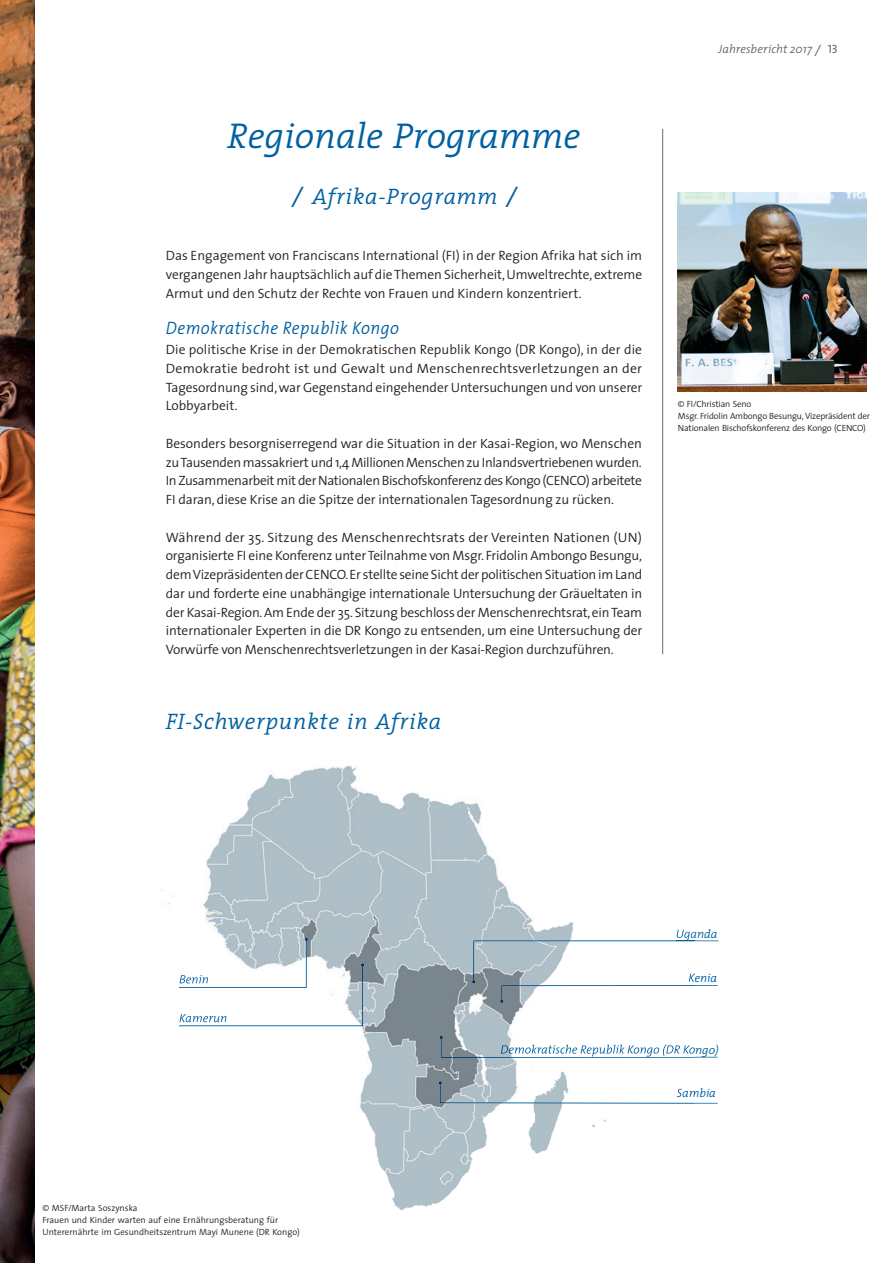
<style>
.page{position:relative;width:893px;height:1263px;background:#fff}
.page>*{position:absolute;margin:0;border:0;box-sizing:border-box;transform-origin:0 0}
.t1{font:italic 300 36px "The Serif";color:#0160a1}
.t2{font:italic 300 22.5px "The Serif";letter-spacing:.03em;color:#0160a1}
.t3{font:italic 300 18px "The Mix";letter-spacing:.03em;color:#0160a1;scale:.92 1}
.t4{font:300 13.5px/18.8px "The Sans";letter-spacing:-.005em;color:#231f20;text-align:justify}
.t5{font:italic 300 12px "The Mix";color:#5f696f}
.t6{font:italic 300 12px "The Mix";color:#0160a1}
.t7{font:300 9px/12px "The Sans";letter-spacing:-.015em;color:#231f20}
.s1{font-size:30px}
.s2{font-size:16.5px}
.s3{font-family:"The Sans Caps";font-weight:400;font-style:normal}
</style>
<div class="page">
<img style="left:0;top:0;width:34px;height:1263px">
<img style="left:161px;top:766px;width:533px;height:444px">
<svg style="left:440px;top:1036px;width:278px;height:22px"></svg>
<svg style="left:439px;top:1081px;width:279px;height:22px"></svg>
<img style="left:501px;top:1044px;width:193px;height:12px">
<img style="left:677px;top:1088px;width:17px;height:9px">
<img style="left:677px;top:929px;width:17px;height:11px">
<svg style="left:472px;top:940px;width:247px;height:63px"></svg>
<svg style="left:179px;top:938px;width:185px;height:88px"></svg>
<hr style="left:662px;top:129px;width:1px;height:525px;background:#717d83">
<img style="left:678px;top:192px;width:188px;height:200px">
<h1 class="t1" style="left:227px;top:106px;width:354px">Regionale Programme</h1>
<h2 class="t2" style="left:291px;top:178px;width:227px"><span class="s1">/</span> Afrika-Programm <span class="s1">/</span></h2>
<p class="t4" style="left:166px;top:246px;width:478px">Das Engagement von Franciscans International (FI) in der Region Afrika hat sich im vergangenen Jahr hauptsächlich auf die Themen Sicherheit, Umweltrechte, extreme Armut und den Schutz der Rechte von Frauen und Kindern konzentriert.</p>
<h3 class="t3" style="left:166px;top:313px;width:255px">Demokratische Republik Kongo</h3>
<p class="t4" style="left:166px;top:340px;width:478px">Die politische Krise in der Demokratischen Republik Kongo (DR Kongo), in der die Demokratie bedroht ist und Gewalt und Menschenrechtsverletzungen an der Tagesordnung sind, war Gegenstand eingehender Untersuchungen und von unserer Lobbyarbeit.</p>
<p class="t4" style="left:166px;top:433px;width:478px">Besonders besorgniserregend war die Situation in der Kasai-Region, wo Menschen zu Tausenden massakriert und 1,4 Millionen Menschen zu Inlandsvertriebenen wurden.<br>In Zusammenarbeit mit der Nationalen Bischofskonferenz des Kongo (CENCO) arbeitete FI daran, diese Krise an die Spitze der internationalen Tagesordnung zu rücken.</p>
<p class="t4" style="left:166px;top:527px;width:478px">Während der 35. Sitzung des Menschenrechtsrats der Vereinten Nationen (UN) organisierte FI eine Konferenz unter Teilnahme von Msgr. Fridolin Ambongo Besungu, dem Vizepräsidenten der CENCO. Er stellte seine Sicht der politischen Situation im Land dar und forderte eine unabhängige internationale Untersuchung der Gräueltaten in der Kasai-Region. Am Ende der 35. Sitzung beschloss der Menschen rechtsrat, ein Team internationaler Experten in die DR Kongo zu entsenden, um eine Untersuchung der Vorwürfe von Menschenrechtsverletzungen in der Kasai-Region durchzuführen.</p>
<h2 class="t2" style="left:166px;top:703px;width:277px">FI-Schwerpunkte in Afrika</h2>
<p class="t5" style="left:719px;top:39px;width:121px">Jahresbericht 2017 <span class="s2">/</span> <span class="s3">13</span></p>
<p class="t7" style="left:678px;top:397px;width:194px">© FI/Christian Seno<br>Msgr. Fridolin Ambongo Besungu, Vizepräsident der<br>Nationalen Bischofskonferenz des Kongo (CENCO)</p>
<p class="t7" style="left:43px;top:1202px;width:259px">© MSF/Marta Soszynska<br>Frauen und Kinder warten auf eine Ernährungsberatung für<br>Unterernährte im Gesundheitszentrum Mayi Munene (DR Kongo)</p>
<p class="t6" style="left:676px;top:924px;width:43px">Uganda</p>
<p class="t6" style="left:688px;top:968px;width:30px">Kenia</p>
<p class="t6" style="left:677px;top:1083px;width:41px">Sambia</p>
</div>
